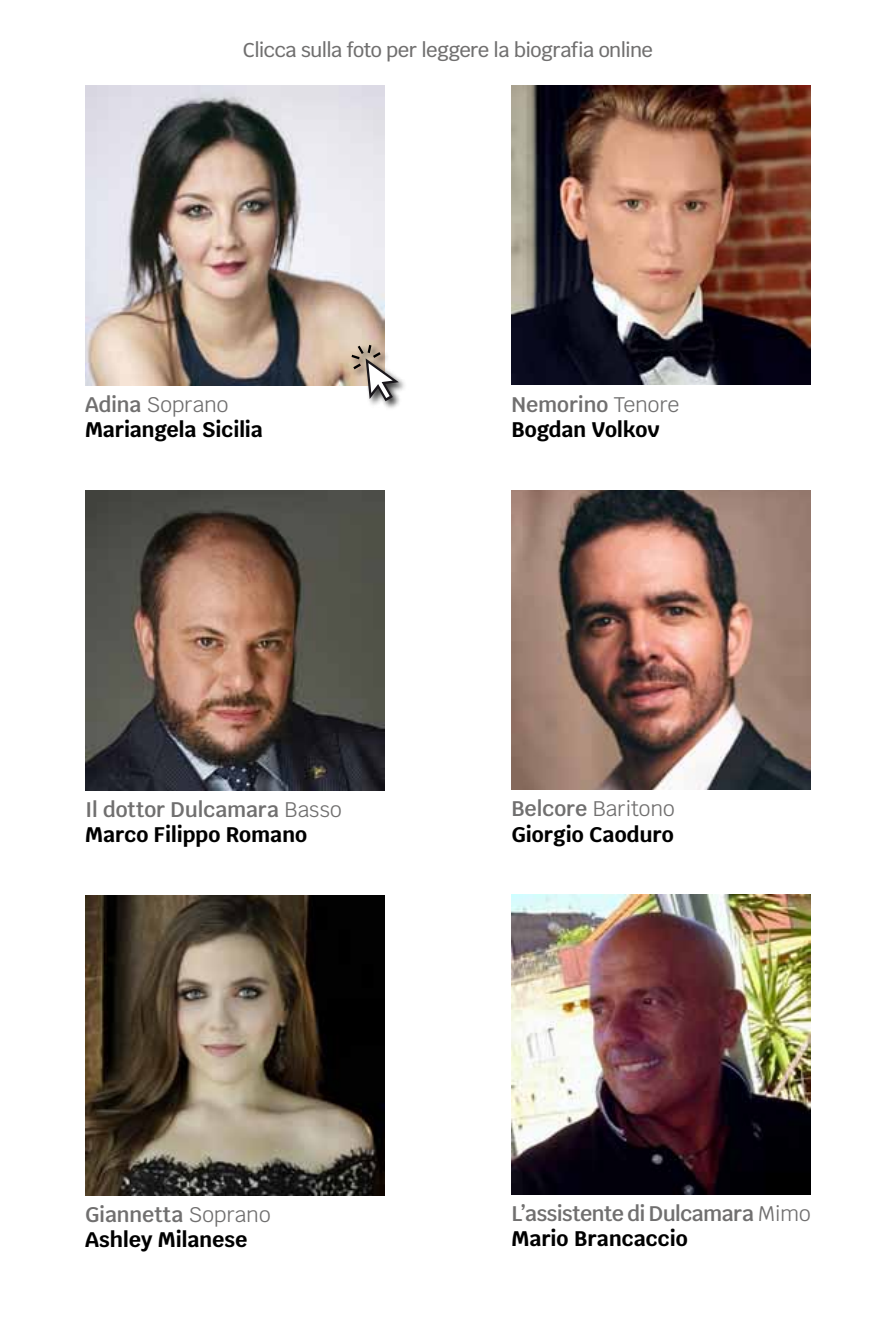
<style>
.page{position:relative;width:896px;height:1333px;background:#fff}
.page>*{position:absolute;margin:0;border:0;box-sizing:border-box;transform-origin:0 0}
.t1{font:700 21.2px/25.4px "Krub";color:#000}
.t2{font:600 21.2px/25.4px "Krub";letter-spacing:-.025em;color:#706f6f}
.t3{font:500 20px "Krub";letter-spacing:-.03em;color:#706f6f}
.s1{font-weight:600;color:#706f6f}
.s2{font-weight:400;color:#706f6f}
.s3{font-weight:400}
.s4{font-weight:700;color:#000}
</style>
<div class="page">
<img style="left:85px;top:86px;width:299px;height:299px">
<img style="left:511px;top:85px;width:300px;height:299px">
<img style="left:85px;top:490px;width:299px;height:300px">
<img style="left:511px;top:490px;width:300px;height:299px">
<img style="left:85px;top:895px;width:299px;height:300px">
<img style="left:511px;top:894px;width:300px;height:300px">
<div style="left:350px;top:343px;width:58px;height:68px;background:#000;opacity:.75"></div>
<svg style="left:351px;top:345px;width:48px;height:56px"></svg>
<p class="t3" style="left:243px;top:39px;width:411px">Clicca sulla foto per leggere la biografia online</p>
<p class="t1" style="left:85px;top:392px;width:179px"><span class="s1">Adina</span> <span class="s2">Soprano<br></span>Mariangela Sicilia</p>
<p class="t1" style="left:511px;top:392px;width:169px"><span class="s1">Nemorino</span> <span class="s2">Tenore<br></span>Bogdan Volkov</p>
<p class="t1" style="left:85px;top:797px;width:258px"><span class="s1">Il dottor Dulcamara</span> <span class="s2">Basso<br></span>Marco Filippo Romano</p>
<p class="t1" style="left:511px;top:796px;width:165px"><span class="s1">Belcore</span> <span class="s2">Baritono<br></span>Giorgio Caoduro</p>
<p class="t1" style="left:85px;top:1201px;width:187px"><span class="s1">Giannetta</span> <span class="s2">Soprano<br></span>Ashley Milanese</p>
<p class="t2" style="left:511px;top:1200px;width:301px">L’assistente di Dulcamara <span class="s3">Mimo<br></span><span class="s4">Mario Brancaccio</span></p>
</div>
